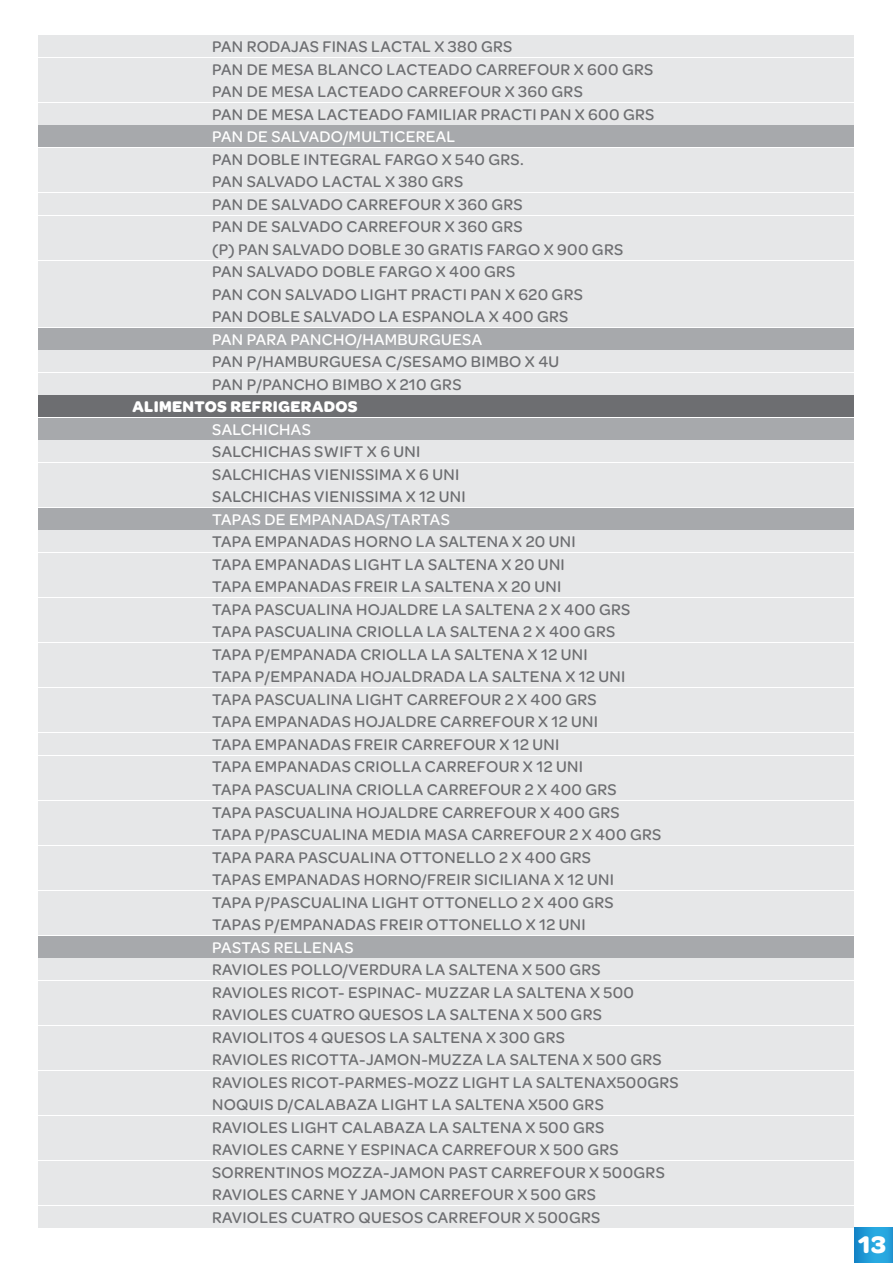
<style>
.page{position:relative;width:893px;height:1263px;background:#fff}
.page>*{position:absolute;margin:0;border:0;box-sizing:border-box;transform-origin:0 0}
.t1{font:700 25.5px "Omnes Carrefour";color:#fff}
.t2{font:500 16.5px/22.5px "Omnes Carrefour";letter-spacing:.02em;color:#6d6e71}
.t3{font:500 16.5px "Omnes Carrefour";letter-spacing:.02em;color:#fff}
.t4{font:700 16.5px "Omnes Carrefour";letter-spacing:.02em;color:#fff}
</style>
<div class="page">
<div style="left:39px;top:283px;width:815px;height:22px;background:#e6e7e8"></div>
<div style="left:39px;top:305px;width:815px;height:22px;background:#e6e7e8"></div>
<div style="left:39px;top:328px;width:815px;height:22px;background:#a7a9ac"></div>
<div style="left:39px;top:351px;width:815px;height:21px;background:#e6e7e8"></div>
<div style="left:39px;top:373px;width:815px;height:22px;background:#e6e7e8"></div>
<div style="left:39px;top:396px;width:815px;height:21px;background:#6d6e71"></div>
<div style="left:39px;top:418px;width:815px;height:22px;background:#a7a9ac"></div>
<div style="left:39px;top:441px;width:815px;height:21px;background:#e6e7e8"></div>
<div style="left:39px;top:463px;width:815px;height:22px;background:#e6e7e8"></div>
<div style="left:39px;top:486px;width:815px;height:21px;background:#e6e7e8"></div>
<div style="left:39px;top:508px;width:815px;height:22px;background:#a7a9ac"></div>
<div style="left:39px;top:531px;width:815px;height:21px;background:#e6e7e8"></div>
<div style="left:39px;top:36px;width:815px;height:21px;background:#e6e7e8"></div>
<div style="left:39px;top:58px;width:815px;height:22px;background:#e6e7e8"></div>
<div style="left:39px;top:81px;width:815px;height:21px;background:#e6e7e8"></div>
<div style="left:39px;top:103px;width:815px;height:22px;background:#e6e7e8"></div>
<div style="left:39px;top:126px;width:815px;height:21px;background:#a7a9ac"></div>
<div style="left:39px;top:148px;width:815px;height:22px;background:#e6e7e8"></div>
<div style="left:39px;top:171px;width:815px;height:21px;background:#e6e7e8"></div>
<div style="left:39px;top:193px;width:815px;height:22px;background:#e6e7e8"></div>
<div style="left:39px;top:216px;width:815px;height:21px;background:#e6e7e8"></div>
<div style="left:39px;top:238px;width:815px;height:22px;background:#e6e7e8"></div>
<div style="left:39px;top:261px;width:815px;height:21px;background:#e6e7e8"></div>
<div style="left:39px;top:553px;width:815px;height:22px;background:#e6e7e8"></div>
<div style="left:39px;top:576px;width:815px;height:21px;background:#e6e7e8"></div>
<div style="left:39px;top:598px;width:815px;height:22px;background:#e6e7e8"></div>
<div style="left:39px;top:621px;width:815px;height:21px;background:#e6e7e8"></div>
<div style="left:39px;top:643px;width:815px;height:22px;background:#e6e7e8"></div>
<div style="left:39px;top:666px;width:815px;height:21px;background:#e6e7e8"></div>
<div style="left:39px;top:688px;width:815px;height:22px;background:#e6e7e8"></div>
<div style="left:39px;top:711px;width:815px;height:21px;background:#e6e7e8"></div>
<div style="left:39px;top:733px;width:815px;height:22px;background:#e6e7e8"></div>
<div style="left:39px;top:756px;width:815px;height:21px;background:#e6e7e8"></div>
<div style="left:39px;top:778px;width:815px;height:22px;background:#e6e7e8"></div>
<div style="left:39px;top:801px;width:815px;height:21px;background:#e6e7e8"></div>
<div style="left:39px;top:823px;width:815px;height:22px;background:#e6e7e8"></div>
<div style="left:39px;top:846px;width:815px;height:21px;background:#e6e7e8"></div>
<div style="left:39px;top:868px;width:815px;height:22px;background:#e6e7e8"></div>
<div style="left:39px;top:891px;width:815px;height:21px;background:#e6e7e8"></div>
<div style="left:39px;top:913px;width:815px;height:22px;background:#e6e7e8"></div>
<div style="left:39px;top:936px;width:815px;height:21px;background:#a7a9ac"></div>
<div style="left:39px;top:958px;width:815px;height:22px;background:#e6e7e8"></div>
<div style="left:39px;top:981px;width:815px;height:21px;background:#e6e7e8"></div>
<div style="left:39px;top:1003px;width:815px;height:22px;background:#e6e7e8"></div>
<div style="left:39px;top:1026px;width:815px;height:21px;background:#e6e7e8"></div>
<div style="left:39px;top:1048px;width:815px;height:22px;background:#e6e7e8"></div>
<div style="left:39px;top:1071px;width:815px;height:21px;background:#e6e7e8"></div>
<div style="left:39px;top:1093px;width:815px;height:22px;background:#e6e7e8"></div>
<div style="left:39px;top:1116px;width:815px;height:21px;background:#e6e7e8"></div>
<div style="left:39px;top:1138px;width:815px;height:22px;background:#e6e7e8"></div>
<div style="left:39px;top:1161px;width:815px;height:21px;background:#e6e7e8"></div>
<div style="left:39px;top:1183px;width:815px;height:22px;background:#e6e7e8"></div>
<div style="left:39px;top:1206px;width:815px;height:21px;background:#e6e7e8"></div>
<svg style="left:854px;top:1227px;width:39px;height:36px"></svg>
<p class="t2" style="left:212px;top:35px;width:444px">PAN RODAJAS FINAS LACTAL X 380 GRS<br>PAN DE MESA BLANCO LACTEADO CARREFOUR X 600 GRS PAN DE MESA LACTEADO CARREFOUR X 360 GRS<br>PAN DE MESA LACTEADO FAMILIAR PRACTI PAN X 600 GRS</p>
<p class="t3" style="left:212px;top:125px;width:245px">PAN DE SALVADO/MULTICEREAL</p>
<p class="t2" style="left:212px;top:147px;width:413px">PAN DOBLE INTEGRAL FARGO X 540 GRS.<br>PAN SALVADO LACTAL X 380 GRS<br>PAN DE SALVADO CARREFOUR X 360 GRS<br>PAN DE SALVADO CARREFOUR X 360 GRS<br>(P) PAN SALVADO DOBLE 30 GRATIS FARGO X 900 GRS PAN SALVADO DOBLE FARGO X 400 GRS<br>PAN CON SALVADO LIGHT PRACTI PAN X 620 GRS<br>PAN DOBLE SALVADO LA ESPANOLA X 400 GRS</p>
<p class="t3" style="left:212px;top:328px;width:271px">PAN PARA PANCHO/HAMBURGUESA</p>
<p class="t2" style="left:212px;top:350px;width:349px">PAN P/HAMBURGUESA C/SESAMO BIMBO X 4U<br>PAN P/PANCHO BIMBO X 210 GRS</p>
<p class="t4" style="left:133px;top:395px;width:226px">ALIMENTOS REFRIGERADOS</p>
<p class="t3" style="left:212px;top:418px;width:100px">SALCHICHAS</p>
<p class="t2" style="left:212px;top:440px;width:255px">SALCHICHAS SWIFT X 6 UNI<br>SALCHICHAS VIENISSIMA X 6 UNI<br>SALCHICHAS VIENISSIMA X 12 UNI</p>
<p class="t3" style="left:212px;top:508px;width:239px">TAPAS DE EMPANADAS/TARTAS</p>
<p class="t2" style="left:212px;top:530px;width:451px">TAPA EMPANADAS HORNO LA SALTENA X 20 UNI<br>TAPA EMPANADAS LIGHT LA SALTENA X 20 UNI<br>TAPA EMPANADAS FREIR LA SALTENA X 20 UNI<br>TAPA PASCUALINA HOJALDRE LA SALTENA 2 X 400 GRS TAPA PASCUALINA CRIOLLA LA SALTENA 2 X 400 GRS<br>TAPA P/EMPANADA CRIOLLA LA SALTENA X 12 UNI<br>TAPA P/EMPANADA HOJALDRADA LA SALTENA X 12 UNI TAPA PASCUALINA LIGHT CARREFOUR 2 X 400 GRS<br>TAPA EMPANADAS HOJALDRE CARREFOUR X 12 UNI<br>TAPA EMPANADAS FREIR CARREFOUR X 12 UNI<br>TAPA EMPANADAS CRIOLLA CARREFOUR X 12 UNI<br>TAPA PASCUALINA CRIOLLA CARREFOUR 2 X 400 GRS<br>TAPA PASCUALINA HOJALDRE CARREFOUR X 400 GRS TAPA P/PASCUALINA MEDIA MASA CARREFOUR 2 X 400 GRS TAPA PARA PASCUALINA OTTONELLO 2 X 400 GRS<br>TAPAS EMPANADAS HORNO/FREIR SICILIANA X 12 UNI<br>TAPA P/PASCUALINA LIGHT OTTONELLO 2 X 400 GRS TAPAS P/EMPANADAS FREIR OTTONELLO X 12 UNI</p>
<p class="t3" style="left:212px;top:936px;width:143px">PASTAS RELLENAS</p>
<p class="t2" style="left:212px;top:957px;width:468px">RAVIOLES POLLO/VERDURA LA SALTENA X 500 GRS RAVIOLES RICOT- ESPINAC- MUZZAR LA SALTENA X 500<br>RAVIOLES CUATRO QUESOS LA SALTENA X 500 GRS RAVIOLITOS 4 QUESOS LA SALTENA X 300 GRS<br>RAVIOLES RICOTTA-JAMON-MUZZA LA SALTENA X 500 GRS RAVIOLES RICOT-PARMES-MOZZ LIGHT LA SALTENAX500GRS NOQUIS D/CALABAZA LIGHT LA SALTENA X500 GRS RAVIOLES LIGHT CALABAZA LA SALTENA X 500 GRS RAVIOLES CARNE Y ESPINACA CARREFOUR X 500 GRS SORRENTINOS MOZZA-JAMON PAST CARREFOUR X 500GRS RAVIOLES CARNE Y JAMON CARREFOUR X 500 GRS<br>RAVIOLES CUATRO QUESOS CARREFOUR X 500GRS</p>
<h1 class="t1" style="left:858px;top:1225px;width:29px">13</h1>
</div>
